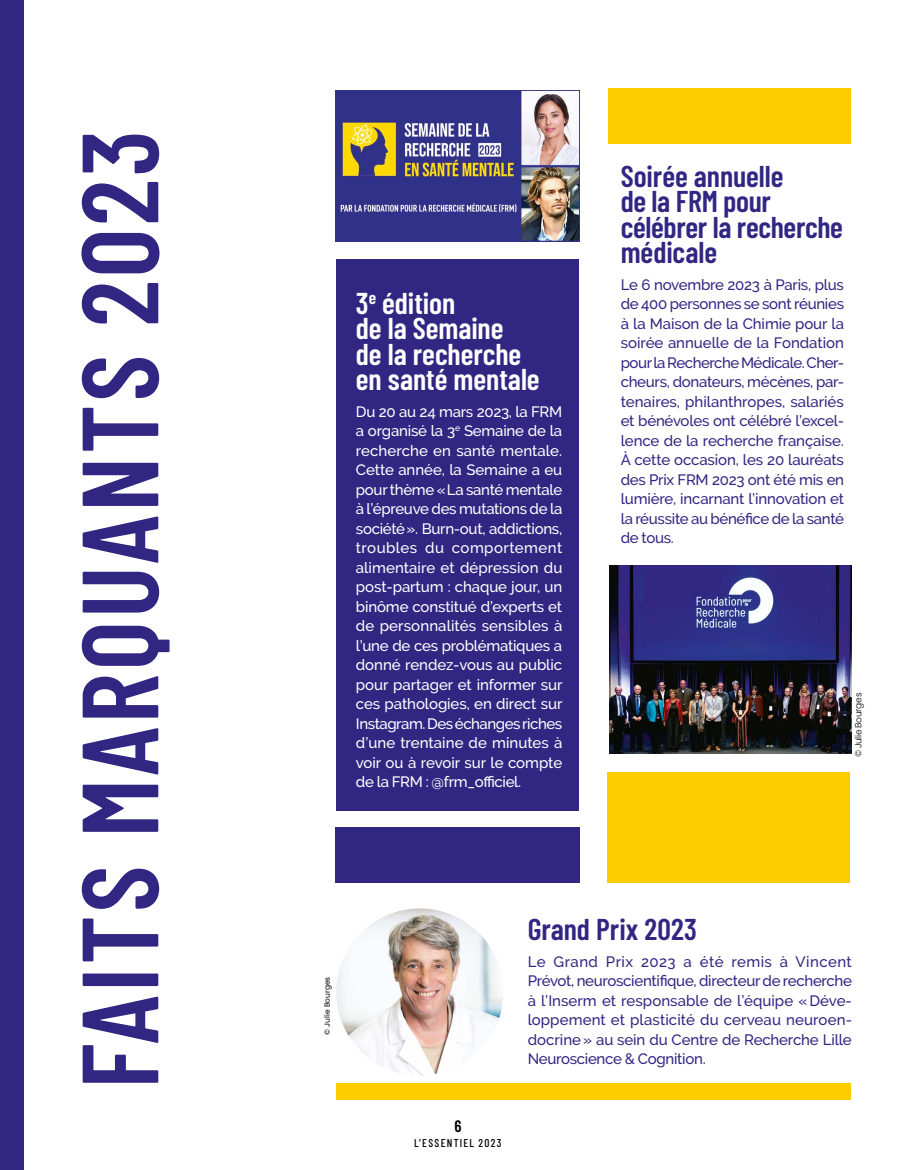
<style>
.page{position:relative;width:915px;height:1170px;background:#fff}
.page>*{position:absolute;margin:0;border:0;box-sizing:border-box;transform-origin:0 0}
.t1{font:600 108px "Barlow Condensed";letter-spacing:.03em;color:#312783}
.t2{font:600 30px/25.5px "Barlow Condensed";letter-spacing:-.005em;color:#312783}
.t3{font:600 30px/25.5px "Barlow Condensed";color:#fff}
.t4{font:600 16.5px "Barlow Condensed";color:#000}
.t5{font:500 15px/19.5px "Raleway";letter-spacing:-.02em;color:#312783;text-align:justify}
.t6{font:500 15px/19.5px "Raleway";letter-spacing:-.005em;color:#fff;text-align:justify}
.t7{font:500 11.25px "Barlow Condensed";letter-spacing:.11em;color:#000}
.t8{font:300 9px "Poppins";letter-spacing:-.025em;color:#000}
.t9{font:7.5px "Poppins";color:#000}
</style>
<div class="page">
<div style="left:0;top:0;width:23px;height:1169px;background:#312783"></div>
<div style="left:607px;top:771px;width:242px;height:111px;background:#fc0"></div>
<div style="left:608px;top:88px;width:242px;height:56px;background:#fc0"></div>
<img style="left:609px;top:565px;width:241px;height:189px">
<div style="left:336px;top:259px;width:243px;height:551px;background:#312783"></div>
<div style="left:335px;top:826px;width:245px;height:56px;background:#312783"></div>
<img style="left:335px;top:90px;width:244px;height:151px">
<div style="left:336px;top:1083px;width:514px;height:16px;background:#fc0"></div>
<img style="left:336px;top:908px;width:167px;height:167px;border-radius:84px">
<h1 class="t1" style="left:42px;top:1088px;width:959px;rotate:-90deg">FAITS MARQUANTS 2023</h1>
<h2 class="t3" style="left:356px;top:288px;width:185px">3<sup>e</sup> édition<br>de la Semaine<br>de la recherche en santé mentale</h2>
<p class="t6" style="left:356px;top:401px;width:208px">Du 20 au 24 mars 2023, la FRM a organisé la 3<sup>e</sup> Semaine de la recherche en santé mentale.<br>Cette année, la Semaine a eu pour thème «La santé mentale à l’épreuve des mutations de la société». Burn-out, addictions, troubles du comportement alimentaire et dépression du post-partum : chaque jour, un binôme constitué d’experts et de personnalités sensibles à l’une de ces problématiques a donné rendez-vous au public pour partager et informer sur ces pathologies, en direct sur Instagram. Des échanges riches d’une trentaine de minutes à voir ou à revoir sur le compte de la FRM : @frm_officiel.</p>
<h2 class="t2" style="left:620px;top:161px;width:224px">Soirée annuelle<br>de la FRM pour célébrer la recherche médicale</h2>
<p class="t5" style="left:620px;top:274px;width:225px">Le 6 novembre 2023 à Paris, plus de 400 personnes se sont réunies à la Maison de la Chimie pour la soirée annuelle de la Fondation pour la Recherche Médicale. Cher&shy;cheurs, donateurs, mécènes, par&shy;tenaires, philanthropes, salariés et bénévoles ont célébré l’excel&shy;lence de la recherche française.<br>À cette occasion, les 20 lauréats des Prix FRM 2023 ont été mis en lumière, incarnant l’innovation et la réussite au bénéfice de la santé de tous.</p>
<p class="t8" style="left:852px;top:757px;width:66px;rotate:-90deg">© Julie Bourges</p>
<p class="t9" style="left:323px;top:1034px;width:59px;rotate:-90deg">© Julie Bourges</p>
<p class="t4" style="left:454px;top:1113px;width:9px">6</p>
<p class="t7" style="left:414px;top:1134px;width:89px">L’ESSENTIEL 2023</p>
<h2 class="t2" style="left:527px;top:914px;width:171px">Grand Prix 2023</h2>
<p class="t5" style="left:527px;top:951px;width:326px">Le Grand Prix 2023 a été remis à Vincent Prévot, neuroscientifique, directeur de recherche à l’Inserm et responsable de l’équipe «Déve&shy;loppement et plasticité du cerveau neuroen&shy;docrine» au sein du Centre de Recherche Lille Neuroscience &amp; Cognition.</p>
</div>
